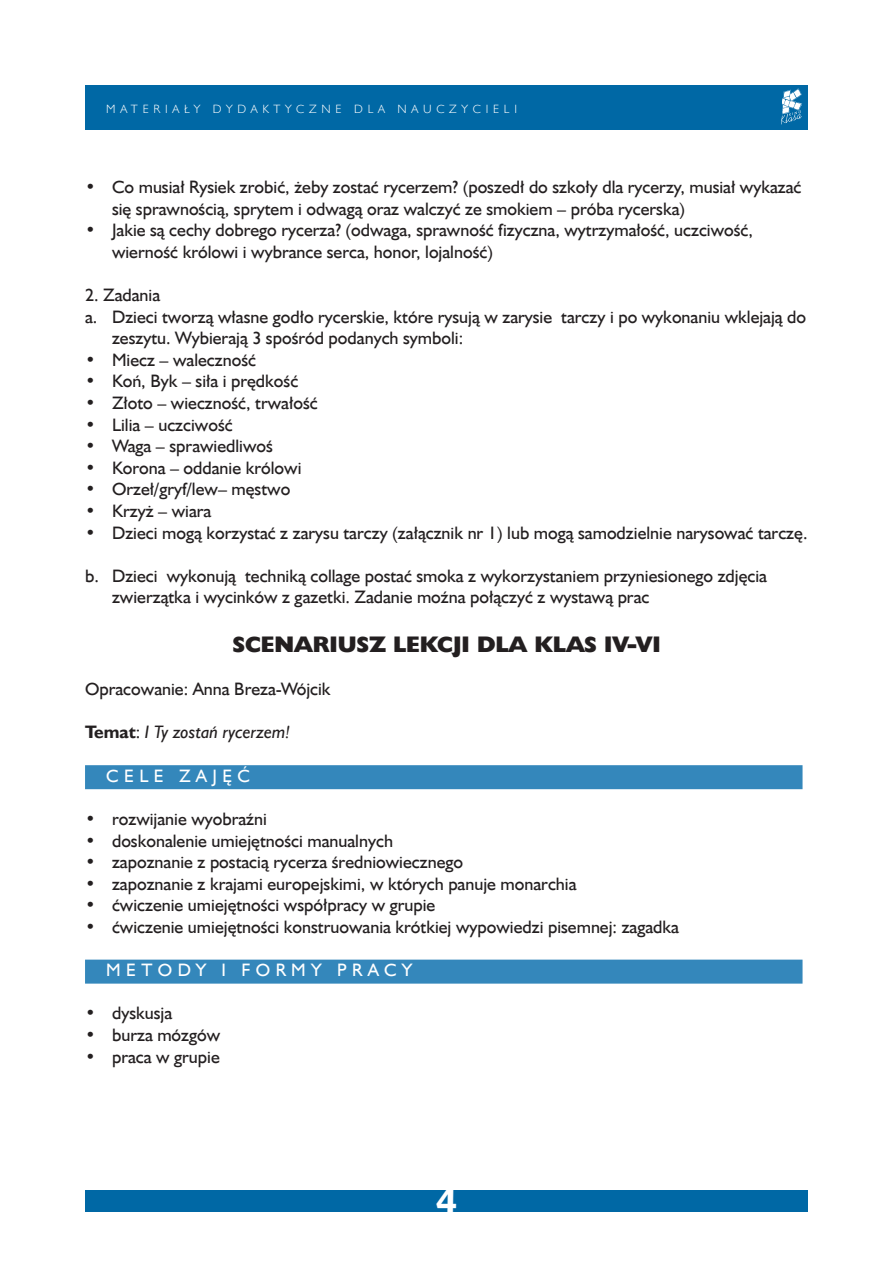
<style>
.page{position:relative;width:893px;height:1263px;background:#fff}
.page>*{position:absolute;margin:0;border:0;box-sizing:border-box;transform-origin:0 0}
.t1{font:34.5px "Humanst 531 Blk EU Normal";color:#fff}
.Scenariusz{font:22.5px "Humanst 521 X Bd EU Normal";color:#231f20}
.Tekst{font:18px/21.6px "Humanst 521 EU Normal";color:#231f20}
.Srodtytul{font:18px "Humanst 521 EU Normal";letter-spacing:.3em;color:#fff}
.Tekst-2{font:18px "Humanst 521 EU Italic";color:#231f20}
.t2{font:12px "Humanst 521 Lt EU Normal";letter-spacing:.4em;color:#fff}
.s1{font-family:"Humanst 521 EU Bold"}
.s2{font-family:"Humanst 521 EU Normal"}
</style>
<div class="page">
<div style="left:85px;top:85px;width:723px;height:45px;background:#0068a5"></div>
<div style="left:85px;top:1190px;width:723px;height:21px;background:#0068a5"></div>
<img style="left:781px;top:88px;width:21px;height:37px">
<div style="left:85px;top:765px;width:717px;height:24px;background:#3487bb"></div>
<div style="left:85px;top:960px;width:717px;height:24px;background:#3487bb"></div>
<p class="t2" style="left:106px;top:102px;width:412px">MATERIAŁY DYDAKTYCZNE DLA NAUCZYCIELI</p>
<p class="Tekst" style="left:112px;top:176px;width:691px;text-indent:-27px">• Co musiał Rysiek zrobić, żeby zostać rycerzem? (poszedł do szkoły dla rycerzy, musiał wykazać się sprawnością, sprytem i odwagą oraz walczyć ze smokiem – próba rycerska)</p>
<p class="Tekst" style="left:112px;top:219px;width:642px;text-indent:-27px">• Jakie są cechy dobrego rycerza? (odwaga, sprawność fizyczna, wytrzymałość, uczciwość, wierność królowi i wybrance serca, honor, lojalność)</p>
<p class="Tekst" style="left:85px;top:284px;width:77px">2. Zadania</p>
<p class="Tekst" style="left:112px;top:306px;width:696px;text-indent:-27px">a. Dzieci tworzą własne godło rycerskie, które rysują w zarysie tarczy i po wykonaniu wklejają do zeszytu. Wybierają 3 spośród podanych symboli:</p>
<p class="Tekst" style="left:85px;top:349px;width:173px">• Miecz – waleczność</p>
<p class="Tekst" style="left:85px;top:370px;width:215px">• Koń, Byk – siła i prędkość</p>
<p class="Tekst" style="left:85px;top:392px;width:234px">• Złoto – wieczność, trwałość</p>
<p class="Tekst" style="left:85px;top:414px;width:149px">• Lilia – uczciwość</p>
<p class="Tekst" style="left:85px;top:435px;width:189px">• Waga – sprawiedliwoś</p>
<p class="Tekst" style="left:85px;top:457px;width:218px">• Korona – oddanie królowi</p>
<p class="Tekst" style="left:85px;top:478px;width:207px">• Orzeł/gryf/lew– męstwo</p>
<p class="Tekst" style="left:85px;top:500px;width:128px">• Krzyż – wiara</p>
<p class="Tekst" style="left:85px;top:522px;width:724px">• Dzieci mogą korzystać z zarysu tarczy (załącznik nr 1) lub mogą samodzielnie narysować tarczę.</p>
<p class="Tekst" style="left:112px;top:565px;width:656px;text-indent:-27px">b. Dzieci wykonują techniką collage postać smoka z wykorzystaniem przyniesionego zdjęcia zwierzątka i wycinków z gazetki. Zadanie moźna połączyć z wystawą prac</p>
<p class="Scenariusz" style="left:232px;top:630px;width:430px">SCENARIUSZ LEKCJI DLA KLAS IV-VI</p>
<p class="Tekst" style="left:85px;top:678px;width:247px">Opracowanie: Anna Breza-Wójcik</p>
<p class="Tekst-2" style="left:85px;top:721px;width:206px"><span class="s1">Temat</span><span class="s2">:</span> I Ty zostań rycerzem!</p>
<p class="Srodtytul" style="left:106px;top:764px;width:145px">CELE ZAJĘĆ</p>
<p class="Tekst" style="left:85px;top:808px;width:183px">• rozwijanie wyobraźni</p>
<p class="Tekst" style="left:85px;top:829px;width:309px">• doskonalenie umiejętności manualnych</p>
<p class="Tekst" style="left:85px;top:851px;width:380px">• zapoznanie z postacią rycerza średniowiecznego</p>
<p class="Tekst" style="left:85px;top:873px;width:493px">• zapoznanie z krajami europejskimi, w których panuje monarchia</p>
<p class="Tekst" style="left:85px;top:894px;width:352px">• ćwiczenie umiejętności współpracy w grupie</p>
<p class="Tekst" style="left:85px;top:916px;width:595px">• ćwiczenie umiejętności konstruowania krótkiej wypowiedzi pisemnej: zagadka</p>
<p class="Srodtytul" style="left:106px;top:959px;width:308px">METODY I FORMY PRACY</p>
<p class="Tekst" style="left:85px;top:1002px;width:89px">• dyskusja</p>
<p class="Tekst" style="left:85px;top:1024px;width:137px">• burza mózgów</p>
<p class="Tekst" style="left:85px;top:1045px;width:136px">• praca w grupie</p>
<h1 class="t1" style="left:436px;top:1179px;width:23px">4</h1>
</div>
